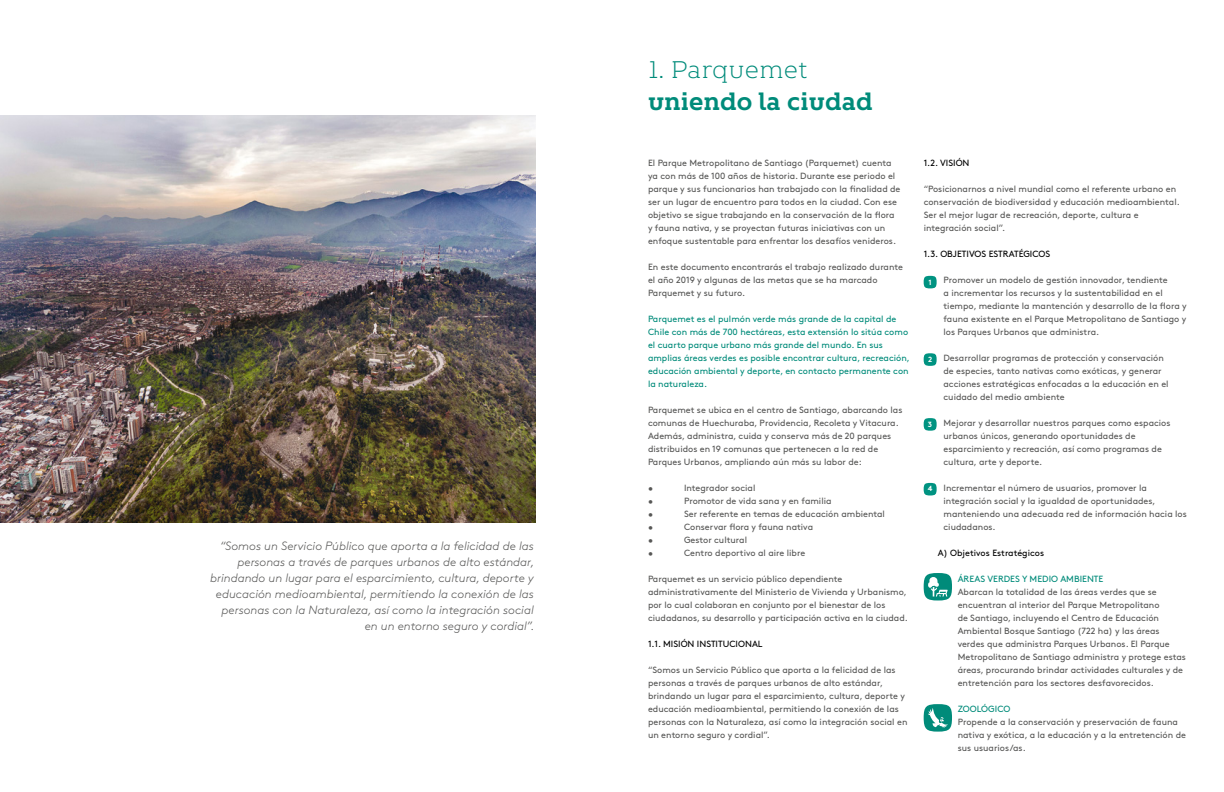
<style>
.page{position:relative;width:1224px;height:792px;background:#fff}
.page>*{position:absolute;margin:0;border:0;box-sizing:border-box;transform-origin:0 0}
.t1{font:700 24px "Kontrapunkt Bob";color:#008b7a}
.t2{font:300 24px "Kontrapunkt Bob";color:#008b7a}
.t3{font:italic 300 12px/16px "Brown";color:#575756;text-align:right}
.t4{font:9px/13px "Brown";color:#575756}
.t5{font:9px/13px "Brown";color:#008b7a}
.t6{font:9px "Brown";color:#000}
.t7{font:700 7.5px "Brown";color:#fff}
</style>
<div class="page">
<img style="left:0;top:116px;width:536px;height:406px">
<div style="left:924px;top:276px;width:13px;height:12px;background:#009381;border-radius:50%"></div>
<div style="left:924px;top:353px;width:13px;height:13px;background:#009381;border-radius:50%"></div>
<div style="left:924px;top:418px;width:13px;height:13px;background:#009381;border-radius:50%"></div>
<div style="left:924px;top:483px;width:13px;height:12px;background:#009381;border-radius:50%"></div>
<div style="left:924px;top:573px;width:28px;height:28px;background:#008b7a;border-radius:50%"></div>
<svg style="left:927px;top:577px;width:21px;height:20px"></svg>
<div style="left:924px;top:704px;width:28px;height:28px;background:#008b7a;border-radius:50%"></div>
<svg style="left:928px;top:707px;width:20px;height:21px"></svg>
<p class="t3" style="left:210px;top:537px;width:326px">“Somos un Servicio Público que aporta a la felicidad de las personas a través de parques urbanos de alto estándar, brindando un lugar para el esparcimiento, cultura, deporte y educación medioambiental, permitiendo la conexión de las personas con la Naturaleza, así como la integración social en un entorno seguro y cordial”.</p>
<h1 class="t2" style="left:648px;top:57px;width:162px">1. Parquemet</h1>
<h1 class="t1" style="left:648px;top:88px;width:226px">uniendo la ciudad</h1>
<p class="t4" style="left:648px;top:156px;width:254px">El Parque Metropolitano de Santiago (Parquemet) cuenta ya con más de 100 años de historia. Durante ese periodo el parque y sus funcionarios han trabajado con la finalidad de ser un lugar de encuentro para todos en la ciudad. Con ese objetivo se sigue trabajando en la conservación de la flora y fauna nativa, y se proyectan futuras iniciativas con un enfoque sustentable para enfrentar los desafíos venideros.</p>
<p class="t4" style="left:648px;top:260px;width:257px">En este documento encontrarás el trabajo realizado durante el año 2019 y algunas de las metas que se ha marcado<br>Parquemet y su futuro.</p>
<p class="t5" style="left:648px;top:312px;width:263px">Parquemet es el pulmón verde más grande de la capital de Chile con más de 700 hectáreas, esta extensión lo sitúa como el cuarto parque urbano más grande del mundo. En sus amplias áreas verdes es posible encontrar cultura, recreación, educación ambiental y deporte, en contacto permanente con la naturaleza.</p>
<p class="t4" style="left:648px;top:402px;width:256px">Parquemet se ubica en el centro de Santiago, abarcando las comunas de Huechuraba, Providencia, Recoleta y Vitacura.<br>Además, administra, cuida y conserva más de 20 parques distribuidos en 19 comunas que pertenecen a la red de Parques Urbanos, ampliando aún más su labor de:</p>
<p class="t4" style="left:648px;top:480px;width:7px">•</p>
<p class="t4" style="left:684px;top:480px;width:73px">Integrador social</p>
<p class="t4" style="left:648px;top:493px;width:7px">•</p>
<p class="t4" style="left:684px;top:493px;width:149px">Promotor de vida sana y en familia</p>
<p class="t4" style="left:648px;top:506px;width:7px">•</p>
<p class="t4" style="left:684px;top:506px;width:203px">Ser referente en temas de educación ambiental</p>
<p class="t4" style="left:648px;top:519px;width:7px">•</p>
<p class="t4" style="left:684px;top:519px;width:131px">Conservar flora y fauna nativa</p>
<p class="t4" style="left:648px;top:532px;width:7px">•</p>
<p class="t4" style="left:684px;top:532px;width:65px">Gestor cultural</p>
<p class="t4" style="left:648px;top:545px;width:7px">•</p>
<p class="t4" style="left:684px;top:545px;width:123px">Centro deportivo al aire libre</p>
<p class="t4" style="left:648px;top:571px;width:261px">Parquemet es un servicio público dependiente administrativamente del Ministerio de Vivienda y Urbanismo, por lo cual colaboran en conjunto por el bienestar de los ciudadanos, su desarrollo y participación activa en la ciudad.</p>
<p class="t6" style="left:648px;top:637px;width:116px">1.1. MISIÓN INSTITUCIONAL</p>
<p class="t4" style="left:648px;top:662px;width:261px">“Somos un Servicio Público que aporta a la felicidad de las personas a través de parques urbanos de alto estándar, brindando un lugar para el esparcimiento, cultura, deporte y educación medioambiental, permitiendo la conexión de las personas con la Naturaleza, así como la integración social en un entorno seguro y cordial”.</p>
<p class="t6" style="left:924px;top:156px;width:47px">1.2. VISIÓN</p>
<p class="t4" style="left:924px;top:181px;width:258px">“Posicionarnos a nivel mundial como el referente urbano en conservación de biodiversidad y educación medioambiental.<br>Ser el mejor lugar de recreación, deporte, cultura e integración social”.</p>
<p class="t6" style="left:924px;top:247px;width:128px">1.3. OBJETIVOS ESTRATÉGICOS</p>
<p class="t4" style="left:944px;top:272px;width:245px">Promover un modelo de gestión innovador, tendiente<br>a incrementar los recursos y la sustentabilidad en el tiempo, mediante la mantención y desarrollo de la flora y fauna existente en el Parque Metropolitano de Santiago y los Parques Urbanos que administra.</p>
<p class="t4" style="left:944px;top:350px;width:227px">Desarrollar programas de protección y conservación de especies, tanto nativas como exóticas, y generar acciones estratégicas enfocadas a la educación en el cuidado del medio ambiente</p>
<p class="t4" style="left:944px;top:415px;width:229px">Mejorar y desarrollar nuestros parques como espacios urbanos únicos, generando oportunidades de esparcimiento y recreación, así como programas de cultura, arte y deporte.</p>
<p class="t4" style="left:944px;top:480px;width:245px">Incrementar el número de usuarios, promover la integración social y la igualdad de oportunidades, manteniendo una adecuada red de información hacia los ciudadanos.</p>
<p class="t6" style="left:938px;top:546px;width:108px">A) Objetivos Estratégicos</p>
<p class="t5" style="left:958px;top:571px;width:147px">ÁREAS VERDES Y MEDIO AMBIENTE</p>
<p class="t4" style="left:958px;top:584px;width:230px">Abarcan la totalidad de las áreas verdes que se encuentran al interior del Parque Metropolitano<br>de Santiago, incluyendo el Centro de Educación Ambiental Bosque Santiago (722 ha) y las áreas verdes que administra Parques Urbanos. El Parque Metropolitano de Santiago administra y protege estas áreas, procurando brindar actividades culturales y de entretención para los sectores desfavorecidos.</p>
<p class="t5" style="left:958px;top:701px;width:54px">ZOOLÓGICO</p>
<p class="t4" style="left:958px;top:714px;width:230px">Propende a la conservación y preservación de fauna nativa y exótica, a la educación y a la entretención de sus usuarios/as.</p>
<p class="t7" style="left:929px;top:276px;width:5px">1</p>
<p class="t7" style="left:928px;top:353px;width:6px">2</p>
<p class="t7" style="left:928px;top:418px;width:6px">3</p>
<p class="t7" style="left:928px;top:483px;width:6px">4</p>
</div>
